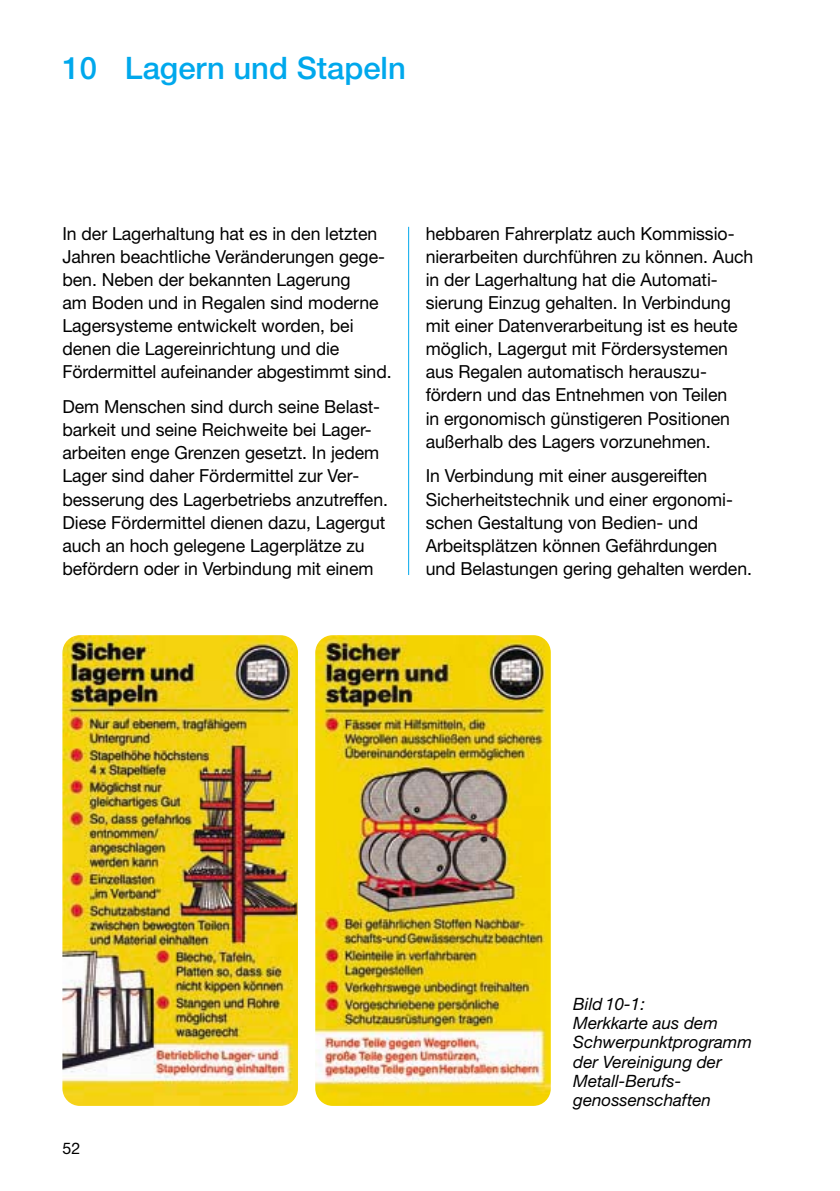
<style>
.page{position:relative;width:840px;height:1191px;background:#fff}
.page>*{position:absolute;margin:0;border:0;box-sizing:border-box;transform-origin:0 0}
.t1{font:500 31px "Helvetica Neue";color:#00a8ec}
.t2{font:18px/23.2px "Helvetica Neue";letter-spacing:-.005em;color:#000}
.t3{font:italic 17px/19.2px "Helvetica Neue";color:#000}
.t4{font:16px "Helvetica Neue";color:#000}
</style>
<div class="page">
<hr style="left:408px;top:227px;width:1px;height:348px;background:#00a8ec">
<img style="left:62px;top:635px;width:236px;height:470px;border-radius:17px">
<img style="left:315px;top:635px;width:235px;height:470px;border-radius:17px">
<h1 class="t1" style="left:62px;top:57px;width:345px">10 Lagern und Stapeln</h1>
<p class="t2" style="left:62px;top:223px;width:330px">In der Lagerhaltung hat es in den letzten Jahren beachtliche Veränderungen gege&shy;ben. Neben der bekannten Lagerung<br>am Boden und in Regalen sind moderne Lagersysteme entwickelt worden, bei denen die Lagereinrichtung und die Fördermittel aufeinander abgestimmt sind.</p>
<p class="t2" style="left:62px;top:397px;width:327px">Dem Menschen sind durch seine Belast&shy;barkeit und seine Reichweite bei Lager&shy;arbeiten enge Grenzen gesetzt. In jedem Lager sind daher Fördermittel zur Ver&shy;besserung des Lagerbetriebs anzutreffen.<br>Diese Fördermittel dienen dazu, Lagergut auch an hoch gelegene Lagerplätze zu befördern oder in Verbindung mit einem</p>
<p class="t2" style="left:425px;top:223px;width:329px">hebbaren Fahrerplatz auch Kommissio&shy;nierarbeiten durchführen zu können. Auch in der Lagerhaltung hat die Automati&shy;sierung Einzug gehalten. In Verbindung mit einer Datenverarbeitung ist es heute möglich, Lagergut mit Fördersystemen aus Regalen automatisch herauszu&shy;fördern und das Entnehmen von Teilen<br>in ergonomisch günstigeren Positionen außerhalb des Lagers vorzunehmen.</p>
<p class="t2" style="left:425px;top:466px;width:328px">In Verbindung mit einer ausgereiften Sicherheitstechnik und einer ergonomi&shy;schen Gestaltung von Bedien- und Arbeitsplätzen können Gefährdungen<br>und Belastungen gering gehalten werden.</p>
<p class="t4" style="left:62px;top:1142px;width:19px">52</p>
<p class="t3" style="left:573px;top:995px;width:180px">Bild 10-1:<br>Merkkarte aus dem<br>Schwerpunktprogramm der Vereinigung der<br>Metall-Berufs&shy;genossenschaften</p>
</div>
